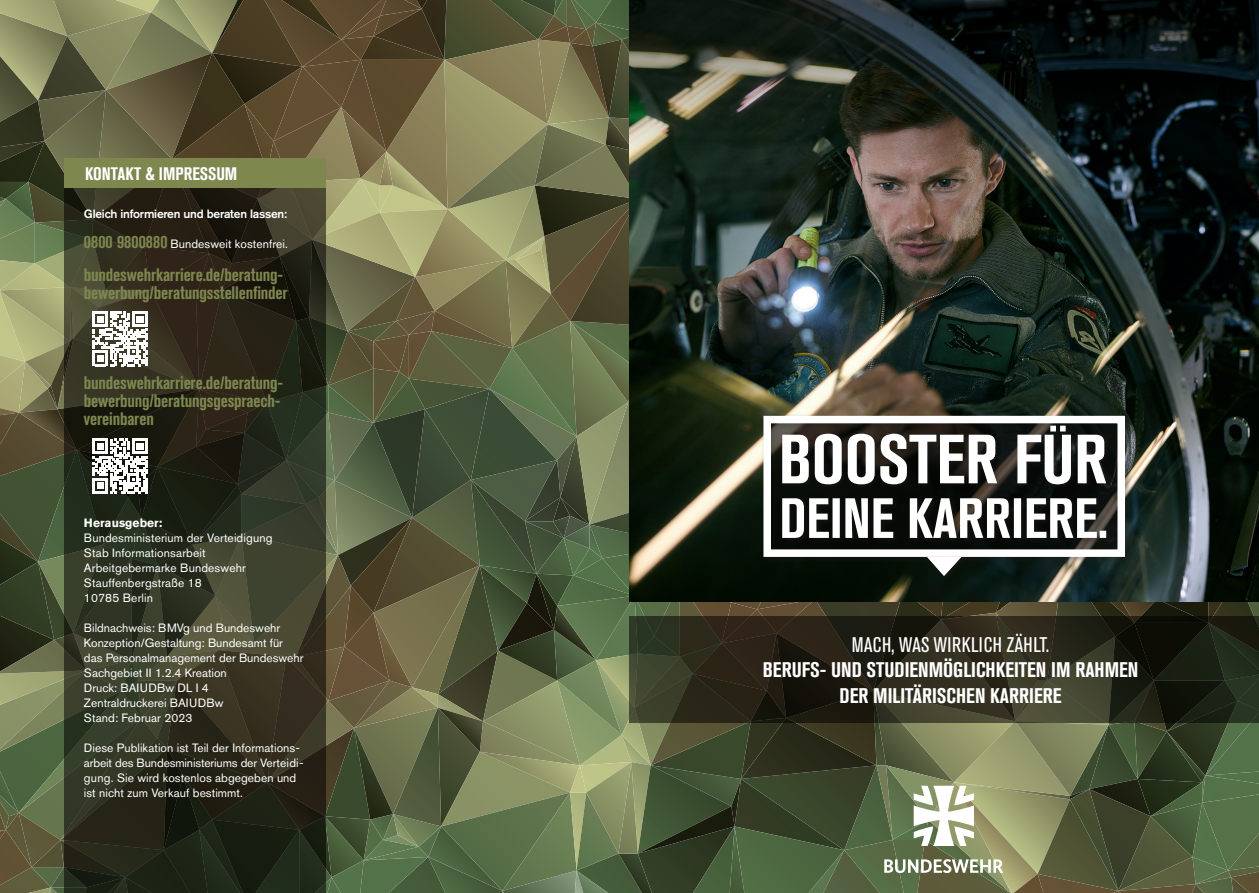
<style>
.page{position:relative;width:1259px;height:893px;background:#fff}
.page>*{position:absolute;margin:0;border:0;box-sizing:border-box;transform-origin:0 0}
.t1{font:700 condensed 21px/25.5px "Akzidenz Grotesk BQ";color:#fff;text-align:center}
.t2{font:condensed 21px "Akzidenz Grotesk BQ";letter-spacing:.02em;color:#fff}
.t3{font:700 condensed 18px/18px "Akzidenz Grotesk BQ";letter-spacing:-.01em;color:#7d874e}
.t4{font:700 condensed 18px "Akzidenz Grotesk BQ";color:#fff}
.t5{font:12px/15px "Akzidenz Grotesk BQ";letter-spacing:.005em;color:#fff}
.t6{font:500 12px "Akzidenz Grotesk BQ";letter-spacing:-.02em;color:#fff}
.t7{font:700 12px "Akzidenz Grotesk BQ";letter-spacing:.005em;color:#fff}
.s1{font-weight:700;font-stretch:condensed;font-size:18px;color:#7d874e}
</style>
<div class="page">
<img style="left:0;top:0;width:1259px;height:893px">
<h2 class="t4" style="left:85px;top:163px;width:154px">KONTAKT &amp; IMPRESSUM</h2>
<p class="t6" style="left:84px;top:206px;width:205px">Gleich informieren und beraten lassen:</p>
<p class="t5" style="left:84px;top:236px;width:205px"><span class="s1">0800 9800880</span> Bundesweit kostenfrei.</p>
<h2 class="t3" style="left:84px;top:265px;width:205px">bundeswehrkarriere.de/beratung&shy;bewerbung/beratungsstellenfinder</h2>
<h2 class="t3" style="left:84px;top:373px;width:201px">bundeswehrkarriere.de/beratung&shy;bewerbung/beratungsgespraech&shy;vereinbaren</h2>
<p class="t7" style="left:84px;top:515px;width:80px">Herausgeber:</p>
<p class="t5" style="left:84px;top:530px;width:190px">Bundesministerium der Verteidigung<br>Stab Informationsarbeit<br>Arbeitgebermarke Bundeswehr<br>Stauffenbergstraße 18<br>10785 Berlin</p>
<p class="t5" style="left:84px;top:620px;width:221px">Bildnachweis: BMVg und Bundeswehr<br>Konzeption/Gestaltung: Bundesamt für das Personalmanagement der Bundeswehr<br>Sachgebiet II 1.2.4 Kreation<br>Druck: BAIUDBw DL I 4<br>Zentraldruckerei BAIUDBw<br>Stand: Februar 2023</p>
<p class="t5" style="left:84px;top:740px;width:221px">Diese Publikation ist Teil der Informations&shy;arbeit des Bundesministeriums der Verteidi&shy;gung. Sie wird kostenlos abgegeben und ist nicht zum Verkauf bestimmt.</p>
<h1 class="t2" style="left:852px;top:633px;width:199px">MACH, WAS WIRKLICH ZÄHLT.</h1>
<h1 class="t1" style="left:763px;top:657px;width:377px">BERUFS- UND STUDIENMÖGLICHKEITEN IM RAHMEN<br>DER MILITÄRISCHEN KARRIERE</h1>
</div>
